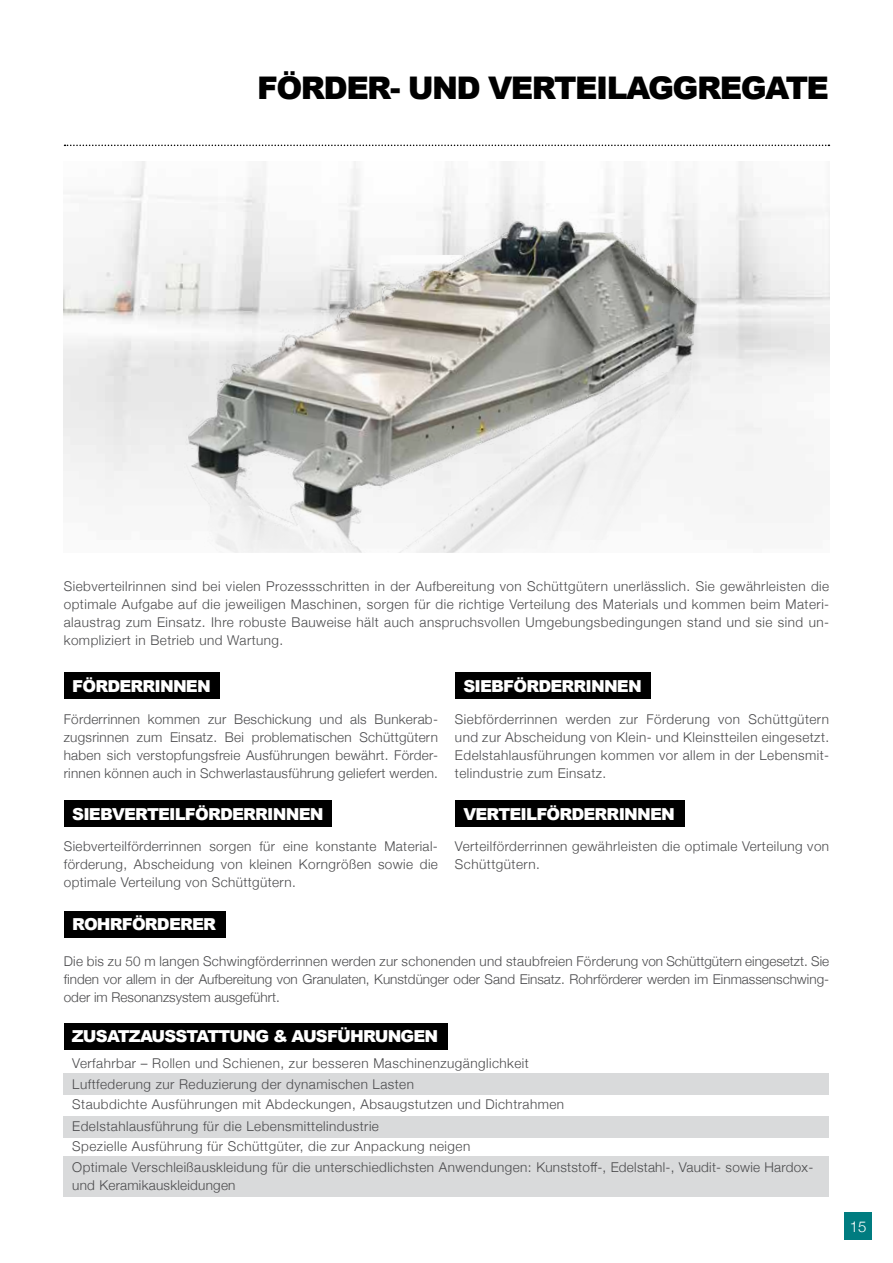
<style>
.page{position:relative;width:893px;height:1263px;background:#fff}
.page>*{position:absolute;margin:0;border:0;box-sizing:border-box;transform-origin:0 0}
.t1{font:900 31.2px "Arial";letter-spacing:-.05em;color:#000}
.t2{font:900 16.5px "Arial";letter-spacing:-.05em;color:#fff}
.t3{font:300 15px "Helvetica Neue";color:#fff}
.t4{font:300 13.5px/18px "Helvetica Neue";letter-spacing:.035em;color:#4b4b4d;text-align:justify}
</style>
<div class="page">
<div style="left:64px;top:1074px;width:765px;height:21px;background:#d9dadb"></div>
<div style="left:64px;top:1116px;width:765px;height:21px;background:#d9dadb"></div>
<div style="left:64px;top:1157px;width:765px;height:40px;background:#d9dadb"></div>
<div style="left:64px;top:672px;width:155px;height:27px;background:#000"></div>
<div style="left:455px;top:672px;width:196px;height:27px;background:#000"></div>
<div style="left:64px;top:800px;width:268px;height:27px;background:#000"></div>
<div style="left:455px;top:800px;width:230px;height:27px;background:#000"></div>
<div style="left:64px;top:911px;width:162px;height:26px;background:#000"></div>
<div style="left:64px;top:1023px;width:383px;height:27px;background:#000"></div>
<div style="left:844px;top:1212px;width:28px;height:28px;background:#007c80"></div>
<img style="left:126px;top:175px;width:652px;height:378px">
<svg style="left:65px;top:145px;width:764px;height:1px"></svg>
<h1 class="t1" style="left:257px;top:65px;width:573px">FÖRDER- UND VERTEILAGGREGATE</h1>
<p class="t4" style="left:64px;top:577px;width:767px">Siebverteilrinnen sind bei vielen Prozessschritten in der Aufbereitung von Schüttgütern unerlässlich. Sie gewährleisten die optimale Aufgabe auf die jeweiligen Maschinen, sorgen für die richtige Verteilung des Materials und kommen beim Materi&shy;alaustrag zum Einsatz. Ihre robuste Bauweise hält auch anspruchsvollen Umgebungsbedingungen stand und sie sind un&shy;kompliziert in Betrieb und Wartung.</p>
<p class="t2" style="left:72px;top:674px;width:140px">FÖRDERRINNEN</p>
<p class="t2" style="left:463px;top:674px;width:180px">SIEBFÖRDERRINNEN</p>
<p class="t4" style="left:64px;top:709px;width:376px">Förderrinnen kommen zur Beschickung und als Bunkerab&shy;zugsrinnen zum Einsatz. Bei problematischen Schüttgütern haben sich verstopfungsfreie Ausführungen bewährt. Förder&shy;rinnen können auch in Schwerlastausführung geliefert werden.</p>
<p class="t4" style="left:455px;top:709px;width:376px">Siebförderrinnen werden zur Förderung von Schüttgütern und zur Abscheidung von Klein- und Kleinstteilen eingesetzt.<br>Edelstahlausführungen kommen vor allem in der Lebensmit&shy;telindustrie zum Einsatz.</p>
<p class="t2" style="left:72px;top:802px;width:253px">SIEBVERTEILFÖRDERRINNEN</p>
<p class="t2" style="left:463px;top:802px;width:213px">VERTEILFÖRDERRINNEN</p>
<p class="t4" style="left:64px;top:837px;width:376px">Siebverteilförderrinnen sorgen für eine konstante Material&shy;förderung, Abscheidung von kleinen Korngrößen sowie die optimale Verteilung von Schüttgütern.</p>
<p class="t4" style="left:455px;top:837px;width:376px">Verteilförderrinnen gewährleisten die optimale Verteilung von<br>Schüttgütern.</p>
<p class="t2" style="left:72px;top:912px;width:145px">ROHRFÖRDERER</p>
<p class="t4" style="left:64px;top:951px;width:767px">Die bis zu 50 m langen Schwingförderrinnen werden zur schonenden und staubfreien Förderung von Schüttgütern eingesetzt. Sie finden vor allem in der Aufbereitung von Granulaten, Kunstdünger oder Sand Einsatz. Rohrförderer werden im Einmassenschwing&shy;oder im Resonanzsystem ausgeführt.</p>
<p class="t2" style="left:72px;top:1024px;width:368px">ZUSATZAUSSTATTUNG &amp; AUSFÜHRUNGEN</p>
<p class="t4" style="left:72px;top:1053px;width:493px;line-height:20.1px;text-align:left">Verfahrbar – Rollen und Schienen, zur besseren Maschinenzugänglichkeit<br>Luftfederung zur Reduzierung der dynamischen Lasten<br>Staubdichte Ausführungen mit Abdeckungen, Absaugstutzen und Dichtrahmen</p>
<p class="t4" style="left:72px;top:1117px;width:308px">Edelstahlausführung für die Lebensmittelindustrie</p>
<p class="t4" style="left:72px;top:1157px;width:743px">Optimale Verschleißauskleidung für die unterschiedlichsten Anwendungen: Kunststoff-, Edelstahl-, Vaudit- sowie Hardox&shy;und Keramikauskleidungen</p>
<p class="t4" style="left:72px;top:1136px;width:399px">Spezielle Ausführung für Schüttgüter, die zur Anpackung neigen</p>
<p class="t3" style="left:850px;top:1214px;width:18px">15</p>
</div>
